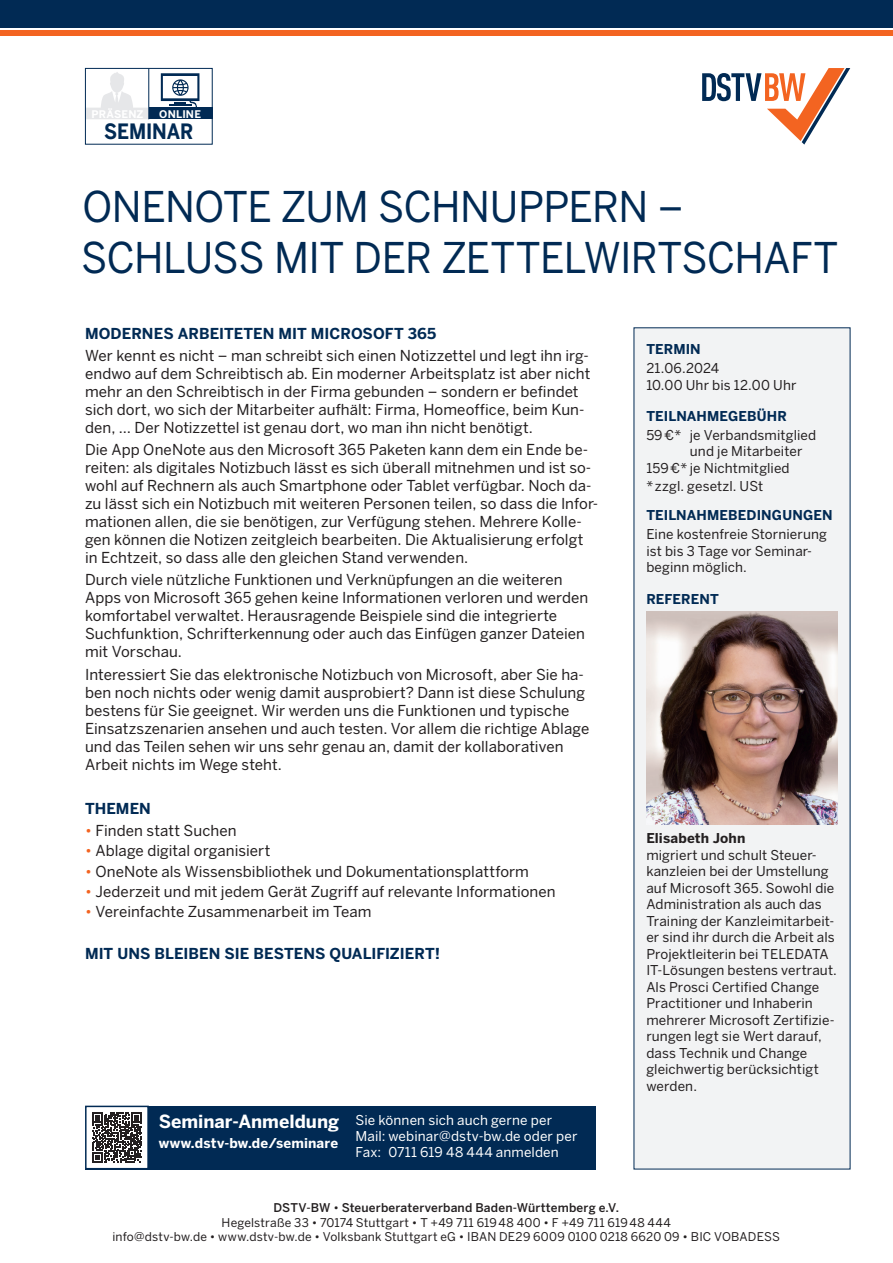
<style>
.page{position:relative;width:893px;height:1263px;background:#fff}
.page>*{position:absolute;margin:0;border:0;box-sizing:border-box;transform-origin:0 0}
.t1{font:42px/50.4px "Benton Sans";letter-spacing:-.015em;color:#012a54;scale:.95 1}
.t2{font:700 21px "Benton Sans";letter-spacing:-.005em;color:#012a54;scale:.9 1}
.t3{font:700 18px "Benton Sans";color:#fff}
.t4{font:15px/18px "Benton Sans";letter-spacing:.005em;color:#231f20}
.t5{font:700 15px "Benton Sans";letter-spacing:.005em;color:#012a54}
.t6{font:13.5px/16.5px "Benton Sans";letter-spacing:.005em;color:#231f20}
.t7{font:13.5px/16.2px "Benton Sans";letter-spacing:.01em;color:#fff}
.t8{font:700 13.5px "Benton Sans";letter-spacing:.01em;color:#012a54}
.t9{font:700 13.5px "Benton Sans";letter-spacing:.01em;color:#fff}
.t10{font:700 13.5px "Benton Sans";letter-spacing:.01em;color:#231f20}
.t11{font:12px/14.4px "Benton Sans";letter-spacing:.015em;color:#231f20;text-align:center}
.t12{font:700 10.5px "Benton Sans";letter-spacing:.015em;color:#fff}
.s1{color:#f36421}
.s2{font-weight:500}
</style>
<div class="page">
<svg style="left:87px;top:72px;width:61px;height:47px"></svg>
<div style="left:149px;top:108px;width:64px;height:11px;background:#012a54"></div>
<hr style="left:148px;top:68px;width:1px;height:51px;background:#012a54">
<svg style="left:161px;top:73px;width:38px;height:34px"></svg>
<div style="left:85px;top:68px;width:128px;height:77px;border:1px solid #012a54"></div>
<div style="left:634px;top:327px;width:216px;height:842px;background:#f2f3f4"></div>
<img style="left:646px;top:611px;width:192px;height:213px">
<div style="left:85px;top:1106px;width:510px;height:63px;background:#012a54"></div>
<div style="left:86px;top:1106px;width:62px;height:63px;background:#fff"></div>
<svg style="left:92px;top:1112px;width:50px;height:50px"></svg>
<div style="left:85px;top:1106px;width:64px;height:63px;border:2px solid #012a54"></div>
<div style="left:0;top:0;width:893px;height:28px;background:#012a54"></div>
<div style="left:0;top:31px;width:893px;height:5px;background:#f36421"></div>
<svg style="left:702px;top:68px;width:148px;height:77px"></svg>
<p class="t12" style="left:92px;top:108px;width:53px">PRÄSENZ</p>
<p class="t12" style="left:159px;top:108px;width:43px">ONLINE</p>
<h2 class="t2" style="left:104px;top:119px;width:101px">SEMINAR</h2>
<h1 class="t1" style="left:81px;top:181px;width:799px">ONENOTE ZUM SCHNUPPERN –<br>SCHLUSS MIT DER ZETTELWIRTSCHAFT</h1>
<p class="t5" style="left:85px;top:324px;width:353px">MODERNES ARBEITETEN MIT MICROSOFT 365</p>
<p class="t4" style="left:85px;top:346px;width:507px">Wer kennt es nicht – man schreibt sich einen Notizzettel und legt ihn irg&shy;endwo auf dem Schreibtisch ab. Ein moderner Arbeitsplatz ist aber nicht mehr an den Schreibtisch in der Firma gebunden – sondern er befindet sich dort, wo sich der Mitarbeiter aufhält: Firma, Homeoffice, beim Kun&shy;den, … Der Notizzettel ist genau dort, wo man ihn nicht benötigt.</p>
<p class="t4" style="left:85px;top:440px;width:515px">Die App OneNote aus den Microsoft 365 Paketen kann dem ein Ende be&shy;reiten: als digitales Notizbuch lässt es sich überall mitnehmen und ist so&shy;wohl auf Rechnern als auch Smartphone oder Tablet verfügbar. Noch da&shy;zu lässt sich ein Notizbuch mit weiteren Personen teilen, so dass die Infor&shy;mationen allen, die sie benötigen, zur Verfügung stehen. Mehrere Kolle&shy;gen können die Notizen zeitgleich bearbeiten. Die Aktualisierung erfolgt in Echtzeit, so dass alle den gleichen Stand verwenden.</p>
<p class="t4" style="left:85px;top:571px;width:505px">Durch viele nützliche Funktionen und Verknüpfungen an die weiteren Apps von Microsoft 365 gehen keine Informationen verloren und werden komfortabel verwaltet. Herausragende Beispiele sind die integrierte Suchfunktion, Schrifterkennung oder auch das Einfügen ganzer Dateien mit Vorschau.</p>
<p class="t4" style="left:85px;top:665px;width:506px">Interessiert Sie das elektronische Notizbuch von Microsoft, aber Sie ha&shy;ben noch nichts oder wenig damit ausprobiert? Dann ist diese Schulung bestens für Sie geeignet. Wir werden uns die Funktionen und typische Einsatzszenarien ansehen und auch testen. Vor allem die richtige Ablage und das Teilen sehen wir uns sehr genau an, damit der kollaborativen Arbeit nichts im Wege steht.</p>
<p class="t5" style="left:85px;top:800px;width:67px">THEMEN</p>
<p class="t4" style="left:85px;top:822px;width:153px"><span class="s1">•</span> Finden statt Suchen</p>
<p class="t4" style="left:85px;top:842px;width:187px"><span class="s1">•</span> Ablage digital organisiert</p>
<p class="t4" style="left:85px;top:862px;width:445px"><span class="s1">•</span> OneNote als Wissensbibliothek und Dokumentationsplattform</p>
<p class="t4" style="left:85px;top:882px;width:472px"><span class="s1">•</span> Jederzeit und mit jedem Gerät Zugriff auf relevante Informationen</p>
<p class="t4" style="left:85px;top:902px;width:288px"><span class="s1">•</span> Vereinfachte Zusammenarbeit im Team</p>
<p class="t5" style="left:85px;top:945px;width:357px">MIT UNS BLEIBEN SIE BESTENS QUALIFIZIERT!</p>
<p class="t3" style="left:159px;top:1110px;width:182px">Seminar-Anmeldung</p>
<p class="t9" style="left:159px;top:1135px;width:181px">www.dstv-bw.de/seminare</p>
<p class="t7" style="left:355px;top:1111px;width:223px">Sie können sich auch gerne per<br>Mail: webinar@dstv-bw.de oder per<br>Fax: 0711 619 48 444 anmelden</p>
<p class="t8" style="left:646px;top:341px;width:56px">TERMIN</p>
<p class="t6" style="left:646px;top:360px;width:152px">21.06.2024<br>10.00 Uhr bis 12.00 Uhr</p>
<p class="t8" style="left:646px;top:408px;width:142px">TEILNAHMEGEBÜHR</p>
<p class="t6" style="left:646px;top:426px;width:171px">59€* je Verbandsmitglied</p>
<p class="t6" style="left:690px;top:443px;width:114px">und je Mitarbeiter</p>
<p class="t6" style="left:646px;top:459px;width:145px">159€* je Nichtmitglied</p>
<p class="t6" style="left:646px;top:478px;width:118px">*zzgl. gesetzl. USt</p>
<p class="t8" style="left:646px;top:507px;width:188px">TEILNAHMEBEDINGUNGEN</p>
<p class="t6" style="left:646px;top:526px;width:182px">Eine kostenfreie Stornierung ist bis 3 Tage vor Seminar&shy;beginn möglich.</p>
<p class="t8" style="left:646px;top:590px;width:74px">REFERENT</p>
<p class="t10" style="left:646px;top:830px;width:101px">Elisabeth John</p>
<p class="t6" style="left:646px;top:846px;width:192px">migriert und schult Steuer&shy;kanzleien bei der Umstellung auf Microsoft 365. Sowohl die<br>Administration als auch das<br>Training der Kanzleimitarbeit&shy;er sind ihr durch die Arbeit als<br>Projektleiterin bei TELEDATA<br>IT-Lösungen bestens vertraut.<br>Als Prosci Certified Change<br>Practitioner und Inhaberin mehrerer Microsoft Zertifizie&shy;rungen legt sie Wert darauf, dass Technik und Change gleichwertig berücksichtigt werden.</p>
<p class="t11" style="left:112px;top:1200px;width:669px"><span class="s2">DSTV-BW</span> • <span class="s2">Steuerberaterverband Baden-Württemberg e.V.<br></span>Hegelstraße 33 • 70174 Stuttgart • T +49 711 61948 400 • F +49 711 61948 444<br>info@dstv-bw.de • www.dstv-bw.de • Volksbank Stuttgart eG • IBAN DE29 6009 0100 0218 6620 09 • BIC VOBADESS</p>
</div>
